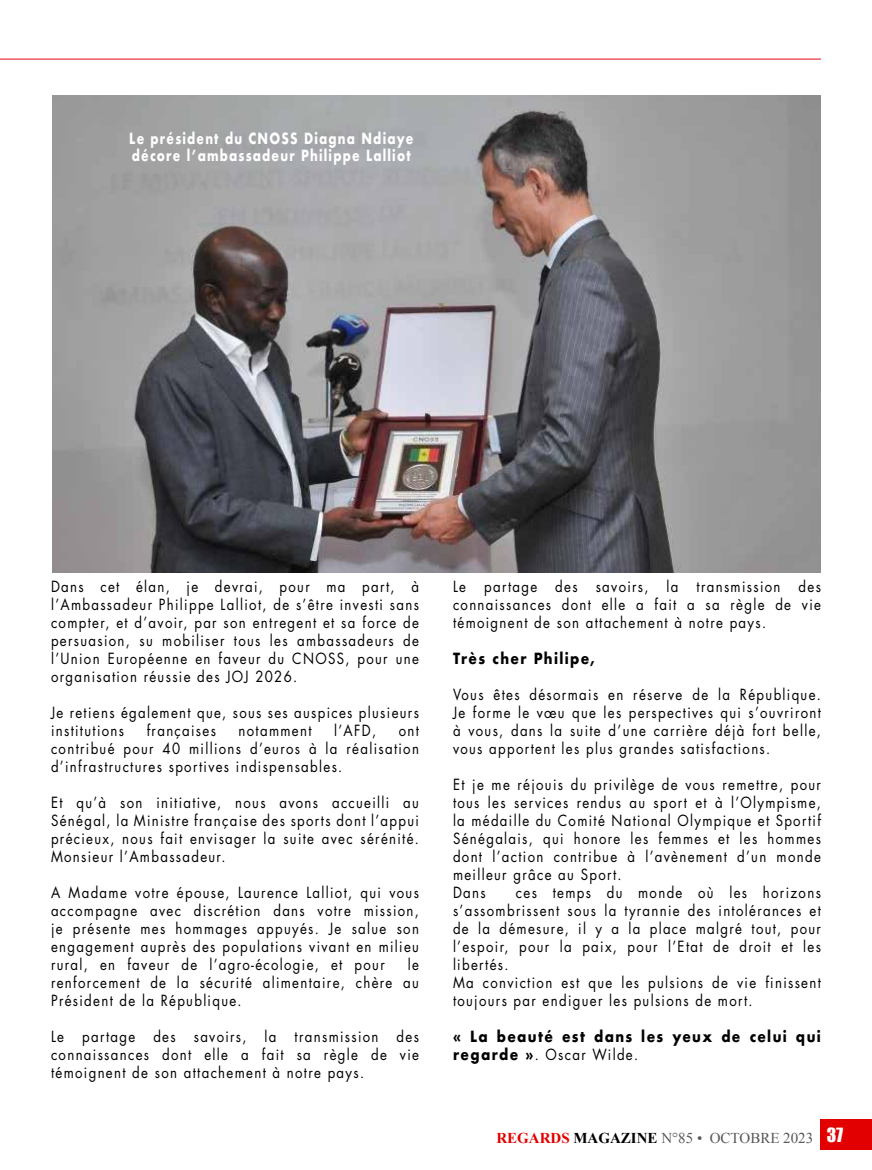
<style>
.page{position:relative;width:872px;height:1170px;background:#fff}
.page>*{position:absolute;margin:0;border:0;box-sizing:border-box;transform-origin:0 0}
.t1{font:15px/18px "Futura";letter-spacing:.1em;color:#000;text-align:justify;scale:.88 1}
.t2{font:700 15px/18px "Futura";letter-spacing:.1em;color:#000;scale:.88 1}
.t3{font:700 15px/16.5px "Futura";letter-spacing:.1em;color:#fff;scale:.78 1}
.t4{font:15px "Times New Roman";color:#575756}
.s1{font-weight:400}
.s2{font-weight:700;color:#e20000}
.s3{font-weight:700;color:#000}
.s4{font-family:"Impact";font-size:18px;color:#fff}
</style>
<div class="page">
<hr style="left:0;top:59px;width:821px;height:1px;background:#e30613">
<div style="left:821px;top:1119px;width:51px;height:31px;background:#e20000"></div>
<img style="left:52px;top:95px;width:769px;height:478px">
<p class="t3" style="left:129px;top:130px;width:366px">Le président du CNOSS Diagna Ndiaye décore l’ambassadeur Philippe Lalliot</p>
<p class="t1" style="left:51px;top:577px;width:419px">Dans cet élan, je devrai, pour ma part, à l’Ambassadeur Philippe Lalliot, de s’être investi sans compter, et d’avoir, par son entregent et sa force de persuasion, su mobiliser tous les ambassadeurs de l’Union Européenne en faveur du CNOSS, pour une organisation réussie des JOJ 2026.</p>
<p class="t1" style="left:51px;top:703px;width:419px">Je retiens également que, sous ses auspices plusieurs institutions</p>
<p class="t1" style="left:147px;top:721px;width:80px">françaises</p>
<p class="t1" style="left:238px;top:721px;width:84px">notamment</p>
<p class="t1" style="left:334px;top:721px;width:49px">l’AFD,</p>
<p class="t1" style="left:51px;top:721px;width:419px;text-indent:348px">ont contribué pour 40 millions d’euros à la réalisation d’infrastructures sportives indispensables.</p>
<p class="t1" style="left:51px;top:793px;width:419px">Et qu’à son initiative, nous avons accueilli au Sénégal, la Ministre française des sports dont l’appui précieux, nous fait envisager la suite avec sérénité.<br>Monsieur l’Ambassadeur.</p>
<p class="t1" style="left:51px;top:883px;width:419px">A Madame votre épouse, Laurence Lalliot, qui vous accompagne avec discrétion dans votre mission, je présente mes hommages appuyés. Je salue son engagement auprès des populations vivant en milieu rural, en faveur de l’agro-écologie, et pour</p>
<p class="t1" style="left:51px;top:955px;width:419px;text-indent:357px">le renforcement de la sécurité alimentaire, chère au Président de la République.</p>
<p class="t1" style="left:51px;top:1027px;width:419px">Le partage des savoirs, la transmission des connaissances dont elle a fait sa règle de vie témoignent de son attachement à notre pays.</p>
<p class="t1" style="left:453px;top:577px;width:419px">Le partage des savoirs, la transmission des connaissances dont elle a fait a sa règle de vie témoignent de son attachement à notre pays.</p>
<p class="t2" style="left:453px;top:649px;width:163px">Très cher Philipe,</p>
<p class="t1" style="left:453px;top:685px;width:419px">Vous êtes désormais en réserve de la République.<br>Je forme le vœu que les perspectives qui s’ouvriront à vous, dans la suite d’une carrière déjà fort belle, vous apportent les plus grandes satisfactions.</p>
<p class="t1" style="left:453px;top:775px;width:419px;text-align:left">Et je me réjouis du privilège de vous remettre, pour tous les services rendus au sport et à l’Olympisme, la médaille du Comité National Olympique et Sportif Sénégalais, qui honore les femmes et les hommes dont l’action contribue à l’avènement d’un monde meilleur grâce au Sport.<br>Dans</p>
<p class="t1" style="left:453px;top:883px;width:419px;text-align:left;text-indent:63px">ces temps du monde où les horizons s’assombrissent sous la tyrannie des intolérances et de la démesure, il y a la place malgré tout, pour l’espoir, pour la paix, pour l’Etat de droit et les libertés.<br>Ma conviction est que les pulsions de vie finissent toujours par endiguer les pulsions de mort.</p>
<p class="t2" style="left:453px;top:1027px;width:419px">« La beauté est dans les yeux de celui qui regarde »<span class="s1">. Oscar Wilde.</span></p>
<p class="t4" style="left:496px;top:1127px;width:348px"><span class="s2">REGARDS</span> <span class="s3">MAGAZINE</span> N°85 • OCTOBRE 2023 <span class="s4">37</span></p>
</div>
